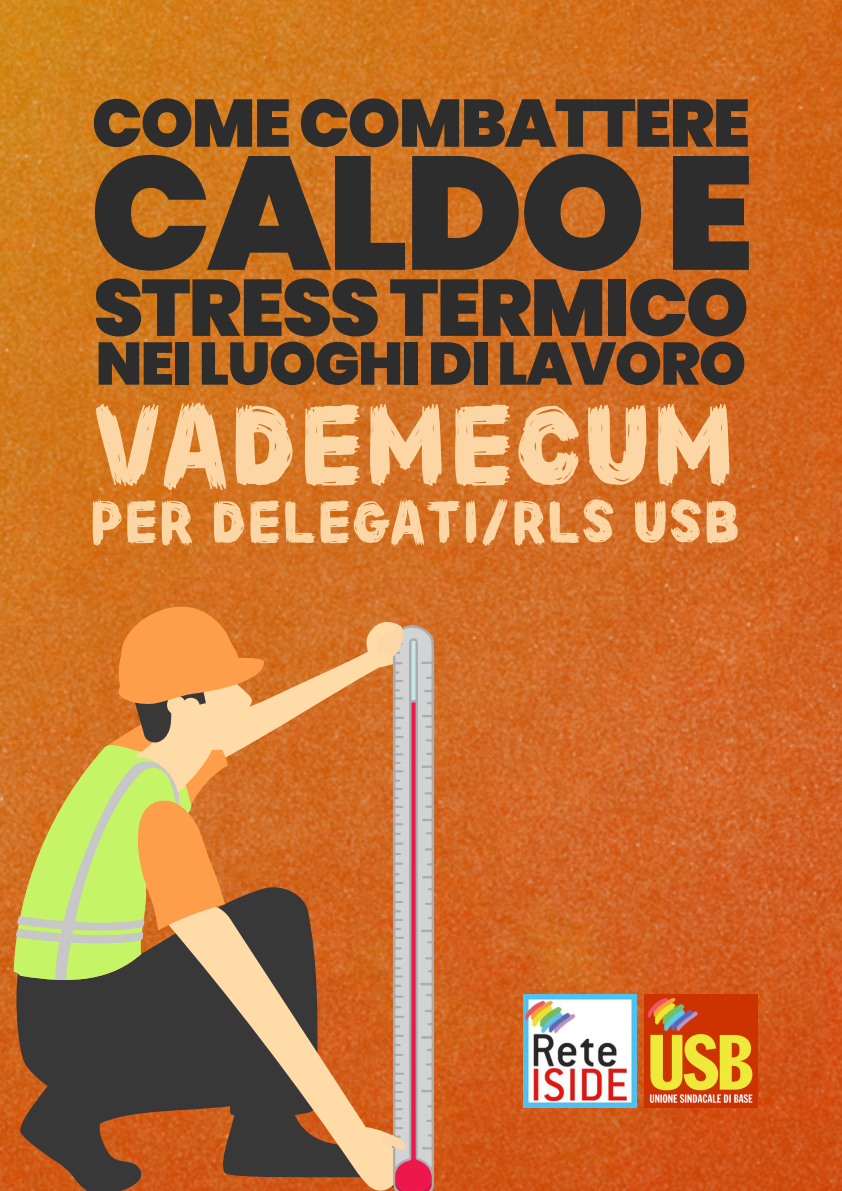
<style>
.page{position:relative;width:842px;height:1191px;background:#fff}
.page>*{position:absolute;margin:0;border:0;box-sizing:border-box;transform-origin:0 0}
.t1{font:900 160.7px "Poppins";letter-spacing:-.025em;color:#2d2d2d}
.t2{font:116.2px "TT Yeonpilsketch R";color:#fcd7a5}
.t3{font:900 79.9px "Poppins";letter-spacing:-.025em;color:#2d2d2d}
.t4{font:900 67.1px "Poppins";letter-spacing:-.025em;color:#2d2d2d}
.t5{font:61.2px "TT Yeonpilsketch R";color:#fcd7a5}
.t6{font:900 59.9px "Poppins";letter-spacing:-.025em;color:#2d2d2d}
</style>
<div class="page">
<img style="left:0;top:0;width:842px;height:1190px">
<svg style="left:15px;top:604px;width:419px;height:586px"></svg>
<img style="left:524px;top:994px;width:112px;height:113px">
<img style="left:645px;top:994px;width:112px;height:113px">
<p class="t4" style="left:92px;top:76px;width:660px">COMECOMBATTERE</p>
<p class="t1" style="left:90px;top:101px;width:666px">CALDOE</p>
<p class="t3" style="left:94px;top:252px;width:657px">STRESSTERMICO</p>
<p class="t6" style="left:96px;top:322px;width:652px">NEILUOGHIDILAVORO</p>
<p class="t2" style="left:93px;top:390px;width:644px">VADEMECUM</p>
<p class="t5" style="left:89px;top:493px;width:652px">PER DELEGATI/RLS USB</p>
</div>
